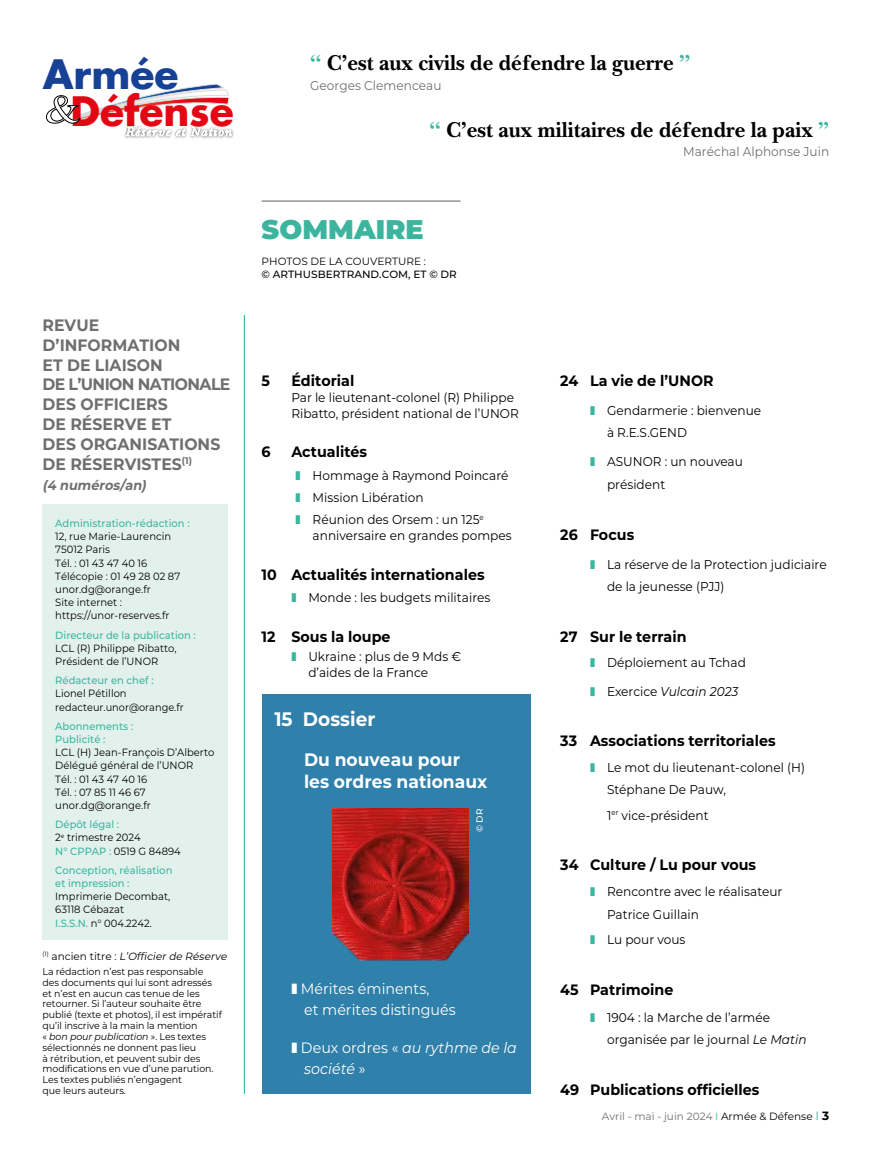
<style>
.page{position:relative;width:893px;height:1149px;background:#fff}
.page>*{position:absolute;margin:0;border:0;box-sizing:border-box;transform-origin:0 0}
.t1{font:700 39.45px/36.2px "Futura";color:#e30613}
.t2{font:900 27px "Montserrat";letter-spacing:.005em;color:#3db59e}
.t3{font:700 22.5px "New Baskerville";letter-spacing:.005em;color:#000;scale:.95 1}
.t4{font:700 19.5px "Montserrat";letter-spacing:.005em;color:#fff;scale:.95 1}
.t5{font:700 18px/21.6px "Montserrat";letter-spacing:.005em;color:#fff;scale:.95 1}
.t6{font:700 16.5px/19.8px "Montserrat";letter-spacing:.005em;color:#706f6f;scale:.95 1}
.t7{font:700 15px "Montserrat";letter-spacing:.005em;color:#000;scale:.95 1}
.t8{font:15px/21px "Montserrat";letter-spacing:.005em;color:#fff;scale:.95 1}
.t9{font:italic 15px/21px "Montserrat";letter-spacing:.005em;color:#fff;scale:.95 1}
.t10{font:italic 700 13.5px "Montserrat";color:#706f6f;scale:.95 1}
.t11{font:12.75px/22.5px "Montserrat";letter-spacing:.005em;color:#000;scale:.95 1}
.t12{font:12.75px "Montserrat";letter-spacing:.005em;color:#706f6f;scale:.95 1}
.t13{font:italic 12.75px "Montserrat";letter-spacing:.005em;color:#000;scale:.95 1}
.t14{font:10.5px/13px "Montserrat";letter-spacing:.005em;color:#000;scale:.95 1}
.t15{font:500 10.5px/13px "Montserrat";letter-spacing:.005em;color:#3db59e;scale:.95 1}
.t16{font:10.5px "Montserrat";letter-spacing:.005em;color:#706f6f}
.t17{font:italic 10.5px "Montserrat";color:#000}
.t18{font:500 10.5px "Montserrat";letter-spacing:.005em;color:#000}
.t19{font:10.5px "Montserrat";letter-spacing:.005em;color:#000}
.t20{font:9.75px/10.8px "Montserrat";letter-spacing:-.005em;color:#000}
.t21{font:500 9px "Montserrat";color:#fff}
.s1{color:#164194}
.s2{font-family:"Times";font-weight:400;font-size:39.9px;color:#fff}
.s3{font-weight:500;color:#3db59e}
.s4{font-style:normal}
.s5{font-style:italic}
.s6{color:#3db59e}
.s7{color:#000}
.s8{font-size:12px;color:#3db59e}
.s9{font-weight:700;font-size:12px;color:#000}
</style>
<div class="page">
<img style="left:124px;top:130px;width:110px;height:9px">
<svg style="left:46px;top:84px;width:186px;height:52px"></svg>
<div style="left:43px;top:504px;width:185px;height:435px;background:#e3f1ed"></div>
<hr style="left:262px;top:200px;width:199px;height:1px;background:#706f6f">
<hr style="left:244px;top:315px;width:1px;height:778px;background:#3db59e">
<div style="left:262px;top:693px;width:268px;height:400px;background:#2f80ab"></div>
<hr style="left:0;top:0;width:1px;height:1148px;background:#000">
<img style="left:332px;top:808px;width:136px;height:152px">
<h1 class="t1" style="left:43px;top:56px;width:193px"><span class="s1">Armée </span><span class="s2">&amp;</span>Défense</h1>
<p class="t6" style="left:43px;top:314px;width:199px">REVUE<br>D’INFORMATION<br>ET DE LIAISON<br>DE L’UNION NATIONALE<br>DES OFFICIERS<br>DE RÉSERVE ET<br>DES ORGANISATIONS<br>DE RÉSERVISTES<sup>(1)</sup></p>
<p class="t10" style="left:43px;top:475px;width:114px">(4 numéros/an)</p>
<p class="t15" style="left:55px;top:516px;width:143px">Administration-rédaction :</p>
<p class="t14" style="left:55px;top:529px;width:133px">12, rue Marie-Laurencin<br>75012 Paris<br>Tél. : 01 43 47 40 16<br>Télécopie : 01 49 28 02 87 unor.dg@orange.fr<br>Site internet : https://unor-reserves.fr</p>
<p class="t15" style="left:55px;top:627px;width:149px">Directeur de la publication :</p>
<p class="t14" style="left:55px;top:641px;width:129px">LCL (R) Philippe Ribatto,<br>Président de l’UNOR</p>
<p class="t15" style="left:55px;top:673px;width:105px">Rédacteur en chef :</p>
<p class="t14" style="left:55px;top:686px;width:137px">Lionel Pétillon redacteur.unor@orange.fr</p>
<p class="t15" style="left:55px;top:719px;width:83px">Abonnements :<br>Publicité :</p>
<p class="t14" style="left:55px;top:745px;width:169px">LCL (H) Jean-François D’Alberto<br>Délégué général de l’UNOR<br>Tél. : 01 43 47 40 16<br>Tél. : 07 85 11 46 67 unor.dg@orange.fr</p>
<p class="t14" style="left:55px;top:817px;width:134px"><span class="s3">Dépôt légal :<br></span>2<sup>e</sup> trimestre 2024<br><span class="s3">N° CPPAP :</span> 0519 G 84894</p>
<p class="t15" style="left:55px;top:863px;width:125px">Conception, réalisation et impression :</p>
<p class="t14" style="left:55px;top:889px;width:122px">Imprimerie Decombat,<br>63118 Cébazat<br><span class="s3">I.S.S.N.</span> n° 004.2242.</p>
<p class="t17" style="left:43px;top:948px;width:188px"><sup>(1</sup> <sup>)</sup> <span class="s4">a n c i e n t i t r e :</span> L’Officierde Réserve</p>
<p class="t20" style="left:43px;top:965px;width:181px">La rédaction n’est pas responsable des documents qui lui sont adressés et n’est en aucun cas tenue de les retourner. Si l’auteur souhaite être publié (texte et photos), il est impératif qu’il inscrive à la main la mention<br>« <span class="s5">bon pour publication</span> ». Les textes sélectionnés ne donnent pas lieu<br>à rétribution, et peuvent subir des modifications en vue d’une parution.<br>Les textes publiés n’engagent<br>que leurs auteurs.</p>
<h3 class="t3" style="left:310px;top:50px;width:402px"><span class="s6">‘‘</span> C’est aux civils de défendre la guerre <span class="s6">’’</span></h3>
<p class="t12" style="left:310px;top:77px;width:140px">Georges Clemenceau</p>
<h3 class="t3" style="left:430px;top:116px;width:422px"><span class="s6">‘‘</span> C’est aux militaires de défendre la paix <span class="s6">’’</span></h3>
<p class="t12" style="left:683px;top:143px;width:155px">Maréchal Alphonse Juin</p>
<h2 class="t2" style="left:262px;top:209px;width:164px">SOMMAIRE</h2>
<p class="t19" style="left:262px;top:254px;width:166px">PHOTOS DE LA COUVERTURE :</p>
<p class="t18" style="left:262px;top:267px;width:197px">© ARTHUSBERTRAND.COM, ET © DR</p>
<p class="t7" style="left:262px;top:369px;width:10px">5</p>
<p class="t7" style="left:291px;top:369px;width:68px">Éditorial</p>
<p class="t11" style="left:291px;top:389px;width:241px;line-height:15.9px">Par le lieutenant-colonel (R) Philippe<br>Ribatto, président national de l’UNOR</p>
<p class="t7" style="left:262px;top:441px;width:11px">6</p>
<p class="t7" style="left:291px;top:441px;width:81px">Actualités</p>
<p class="t11" style="left:296px;top:463px;width:225px"><span class="s6">❚</span> Hommage à Raymond Poincaré <span class="s6">❚</span> Mission Libération<br><span class="s6">❚</span> Réunion des Orsem : un 125<sup>e</sup></p>
<p class="t11" style="left:313px;top:523px;width:211px">anniversaire en grandes pompes</p>
<p class="t7" style="left:262px;top:563px;width:236px">10 Actualités internationales</p>
<p class="t11" style="left:291px;top:585px;width:211px"><span class="s6">❚</span> Monde : les budgets militaires</p>
<p class="t7" style="left:262px;top:625px;width:137px">12 Sous la loupe</p>
<p class="t11" style="left:308px;top:647px;width:162px;line-height:15.9px;text-indent:-17px"><span class="s6">❚</span> Ukraine : plus de 9 Mds € d’aides de la France</p>
<h3 class="t4" style="left:274px;top:704px;width:108px">15 Dossier</h3>
<h3 class="t5" style="left:304px;top:747px;width:194px">Du nouveau pour les ordres nationaux</h3>
<p class="t21" style="left:473px;top:832px;width:25px;rotate:-90deg">© DR</p>
<p class="t8" style="left:304px;top:977px;width:161px;text-indent:-13px">❚ Mérites éminents,<br>et mérites distingués</p>
<p class="t9" style="left:304px;top:1036px;width:226px;text-indent:-13px">❚ <span class="s4">Deux ordres «</span> au rythme de la société <span class="s4">»</span></p>
<p class="t7" style="left:560px;top:369px;width:163px">24 La vie de l’UNOR</p>
<p class="t11" style="left:607px;top:398px;width:164px;text-indent:-17px"><span class="s6">❚</span> Gendarmerie : bienvenue à R.E.S.GEND</p>
<p class="t11" style="left:607px;top:450px;width:145px;text-indent:-17px"><span class="s6">❚</span> ASUNOR : un nouveau président</p>
<p class="t7" style="left:560px;top:523px;width:79px">26 Focus</p>
<p class="t11" style="left:607px;top:552px;width:233px;text-indent:-17px"><span class="s6">❚</span> La réserve de la Protection judiciaire de la jeunesse (PJJ)</p>
<p class="t7" style="left:560px;top:625px;width:134px">27 Sur le terrain</p>
<p class="t11" style="left:590px;top:651px;width:166px"><span class="s6">❚</span> Déploiement au Tchad</p>
<p class="t13" style="left:590px;top:682px;width:158px"><span class="s6">❚</span> <span class="s4">Exercice</span> Vulcain 2023</p>
<p class="t7" style="left:560px;top:730px;width:228px">33 Associations territoriales</p>
<p class="t11" style="left:607px;top:755px;width:210px;text-indent:-17px"><span class="s6">❚</span> Le mot du lieutenant-colonel (H)<br>Stéphane De Pauw,</p>
<p class="t11" style="left:607px;top:803px;width:109px">1<sup>er</sup> vice-président</p>
<p class="t7" style="left:560px;top:854px;width:208px">34 Culture / Lu pour vous</p>
<p class="t11" style="left:607px;top:879px;width:186px;text-indent:-17px"><span class="s6">❚</span> Rencontre avec le réalisateur<br>Patrice Guillain</p>
<p class="t11" style="left:590px;top:927px;width:102px"><span class="s6">❚</span> Lu pour vous</p>
<p class="t7" style="left:560px;top:978px;width:121px">45 Patrimoine</p>
<p class="t11" style="left:607px;top:1005px;width:212px;text-indent:-17px"><span class="s6">❚</span> 1904 : la Marche de l’armée organisée par le journal <span class="s5">Le Matin</span></p>
<p class="t7" style="left:560px;top:1078px;width:211px">49 Publications officielles</p>
<p class="t16" style="left:602px;top:1108px;width:229px">Avril - mai - juin 2024 <span class="s6">I</span> <span class="s7">Armée &amp; Défense</span> <span class="s8">I</span> <span class="s9">3</span></p>
</div>
